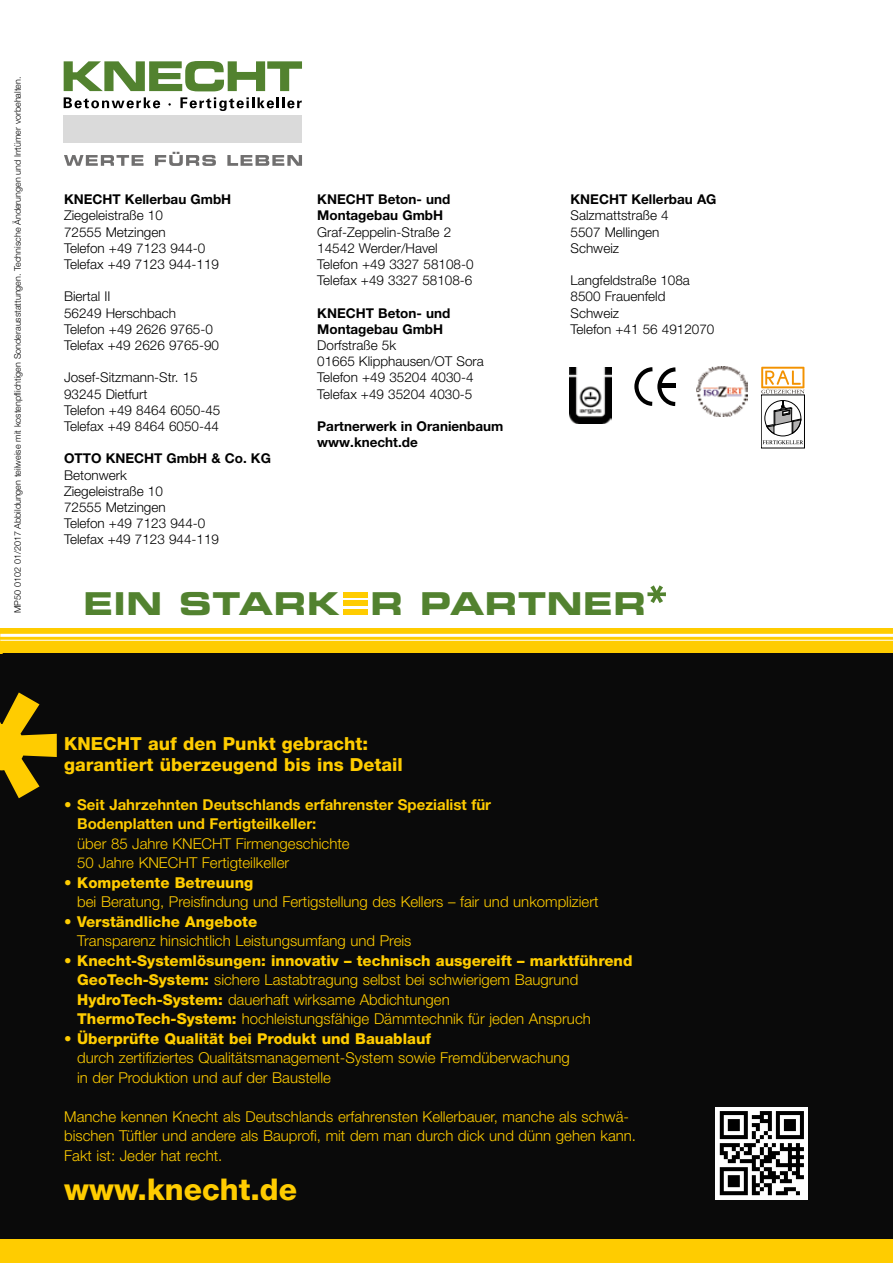
<style>
.page{position:relative;width:893px;height:1263px;background:#fff}
.page>*{position:absolute;margin:0;border:0;box-sizing:border-box;transform-origin:0 0}
.t1{font:31.5px "Eurostile LT Std Bold Ex 2";letter-spacing:.02em;color:#52822f}
.t2{font:800 30px "Helvetica Neue LT Pro";color:#fc0}
.t3{font:800 18px/21.6px "Helvetica Neue LT Pro";color:#fc0}
.t4{font:300 15px/19.5px "Helvetica Neue LT Pro";color:#fc0}
.t5{font:700 15px/19.5px "Helvetica Neue LT Pro";color:#fc0}
.t6{font:800 15px "Helvetica Neue LT Pro";color:#fc0}
.t7{font:300 13.5px/16.2px "Helvetica Neue LT Pro";color:#000}
.t8{font:700 13.5px/16.2px "Helvetica Neue LT Pro";color:#000}
.t9{font:300 9px "Helvetica Neue LT Pro";color:#000}
.s1{font-weight:800}
</style>
<div class="page">
<div style="left:0;top:628px;width:893px;height:635px;background:#fc0"></div>
<div style="left:0;top:654px;width:893px;height:585px;background:#0a0a0a"></div>
<hr style="left:0;top:634px;width:893px;height:3px;background:#fff">
<hr style="left:0;top:640px;width:893px;height:1px;background:#fff">
<svg style="left:647px;top:585px;width:19px;height:18px"></svg>
<div style="left:343px;top:592px;width:25px;height:5px;background:#fc0"></div>
<div style="left:343px;top:601px;width:25px;height:5px;background:#fc0"></div>
<div style="left:343px;top:609px;width:25px;height:6px;background:#fc0"></div>
<div style="left:716px;top:1107px;width:92px;height:92px;background:#fff"></div>
<svg style="left:720px;top:1111px;width:84px;height:84px"></svg>
<svg style="left:0;top:692px;width:57px;height:106px"></svg>
<div style="left:64px;top:115px;width:238px;height:27px;background:#dadada"></div>
<svg style="left:64px;top:97px;width:96px;height:11px"></svg>
<svg style="left:180px;top:97px;width:122px;height:14px"></svg>
<svg style="left:64px;top:61px;width:238px;height:30px"></svg>
<svg style="left:64px;top:152px;width:238px;height:14px"></svg>
<svg style="left:634px;top:367px;width:42px;height:39px"></svg>
<svg style="left:761px;top:367px;width:43px;height:27px"></svg>
<svg style="left:762px;top:440px;width:41px;height:4px"></svg>
<div style="left:764px;top:400px;width:37px;height:36px;border:1px solid #000;border-radius:50%"></div>
<svg style="left:766px;top:400px;width:35px;height:34px"></svg>
<div style="left:658px;top:383px;width:18px;height:5px;background:#000"></div>
<img style="left:696px;top:366px;width:51px;height:51px">
<img style="left:570px;top:367px;width:41px;height:56px">
<p class="t9" style="left:12px;top:613px;width:538px;rotate:-90deg">MP50 0102 01/2017 Abbildungen teilweise mit kostenpflichtigen Sonderausstattungen. Technische Änderungen und Irrtümer vorbehalten.</p>
<p class="t8" style="left:64px;top:191px;width:169px">KNECHT Kellerbau GmbH</p>
<p class="t7" style="left:64px;top:207px;width:157px">Ziegeleistraße 10<br>72555 Metzingen<br>Telefon +49 7123 944-0<br>Telefax +49 7123 944-119</p>
<p class="t7" style="left:64px;top:288px;width:157px">Biertal II<br>56249 Herschbach<br>Telefon +49 2626 9765-0<br>Telefax +49 2626 9765-90</p>
<p class="t7" style="left:64px;top:369px;width:158px">Josef-Sitzmann-Str. 15<br>93245 Dietfurt<br>Telefon +49 8464 6050-45<br>Telefax +49 8464 6050-44</p>
<p class="t8" style="left:64px;top:450px;width:208px">OTTO KNECHT GmbH &amp; Co. KG</p>
<p class="t7" style="left:64px;top:466px;width:157px">Betonwerk<br>Ziegeleistraße 10<br>72555 Metzingen<br>Telefon +49 7123 944-0<br>Telefax +49 7123 944-119</p>
<p class="t8" style="left:317px;top:191px;width:135px">KNECHT Beton- und<br>Montagebau GmbH</p>
<p class="t7" style="left:317px;top:223px;width:158px">Graf-Zeppelin-Straße 2<br>14542 Werder/Havel<br>Telefon +49 3327 58108-0<br>Telefax +49 3327 58108-6</p>
<p class="t8" style="left:317px;top:304px;width:135px">KNECHT Beton- und<br>Montagebau GmbH</p>
<p class="t7" style="left:317px;top:337px;width:168px">Dorfstraße 5k<br>01665 Klipphausen/OT Sora<br>Telefon +49 35204 4030-4<br>Telefax +49 35204 4030-5</p>
<p class="t8" style="left:317px;top:418px;width:188px">Partnerwerk in Oranienbaum www.knecht.de</p>
<p class="t8" style="left:571px;top:191px;width:147px">KNECHT Kellerbau AG</p>
<p class="t7" style="left:571px;top:207px;width:100px">Salzmattstraße 4<br>5507 Mellingen<br>Schweiz</p>
<p class="t7" style="left:571px;top:272px;width:145px">Langfeldstraße 108a<br>8500 Frauenfeld<br>Schweiz<br>Telefon +41 56 4912070</p>
<h1 class="t1" style="left:83px;top:581px;width:564px">EIN STARK R PARTNER</h1>
<p class="t3" style="left:64px;top:732px;width:340px">KNECHT auf den Punkt gebracht: garantiert überzeugend bis ins Detail</p>
<p class="t5" style="left:77px;top:794px;width:415px;text-indent:-13px"><span class="s1">•</span> Seit Jahrzehnten Deutschlands erfahrenster Spezialist für<br>Bodenplatten und Fertigteilkeller:</p>
<p class="t4" style="left:77px;top:833px;width:274px">über 85 Jahre KNECHT Firmengeschichte<br>50 Jahre KNECHT Fertigteilkeller</p>
<p class="t6" style="left:64px;top:873px;width:191px">• Kompetente Betreuung</p>
<p class="t4" style="left:77px;top:892px;width:523px">bei Beratung, Preisfindung und Fertigstellung des Kellers – fair und unkompliziert</p>
<p class="t6" style="left:64px;top:912px;width:194px">• Verständliche Angebote</p>
<p class="t4" style="left:77px;top:931px;width:336px">Transparenz hinsichtlich Leistungsumfang und Preis</p>
<p class="t4" style="left:77px;top:950px;width:557px;text-indent:-13px"><span class="s1">• Knecht-Systemlösungen: innovativ – technisch ausgereift – marktführend GeoTech-System:</span> sichere Lastabtragung selbst bei schwierigem Baugrund <span class="s1">HydroTech-System:</span> dauerhaft wirksame Abdichtungen<br><span class="s1">ThermoTech-System:</span> hochleistungsfähige Dämmtechnik für jeden Anspruch</p>
<p class="t6" style="left:64px;top:1029px;width:368px">• Überprüfte Qualität bei Produkt und Bauablauf</p>
<p class="t4" style="left:77px;top:1048px;width:494px">durch zertifiziertes Qualitätsmanagement-System sowie Fremdüberwachung in der Produktion und auf der Baustelle</p>
<p class="t4" style="left:64px;top:1106px;width:573px">Manche kennen Knecht als Deutschlands erfahrensten Kellerbauer, manche als schwä&shy;bischen Tüftler und andere als Bauprofi, mit dem man durch dick und dünn gehen kann.<br>Fakt ist: Jeder hat recht.</p>
<h2 class="t2" style="left:64px;top:1171px;width:234px">www.knecht.de</h2>
</div>
